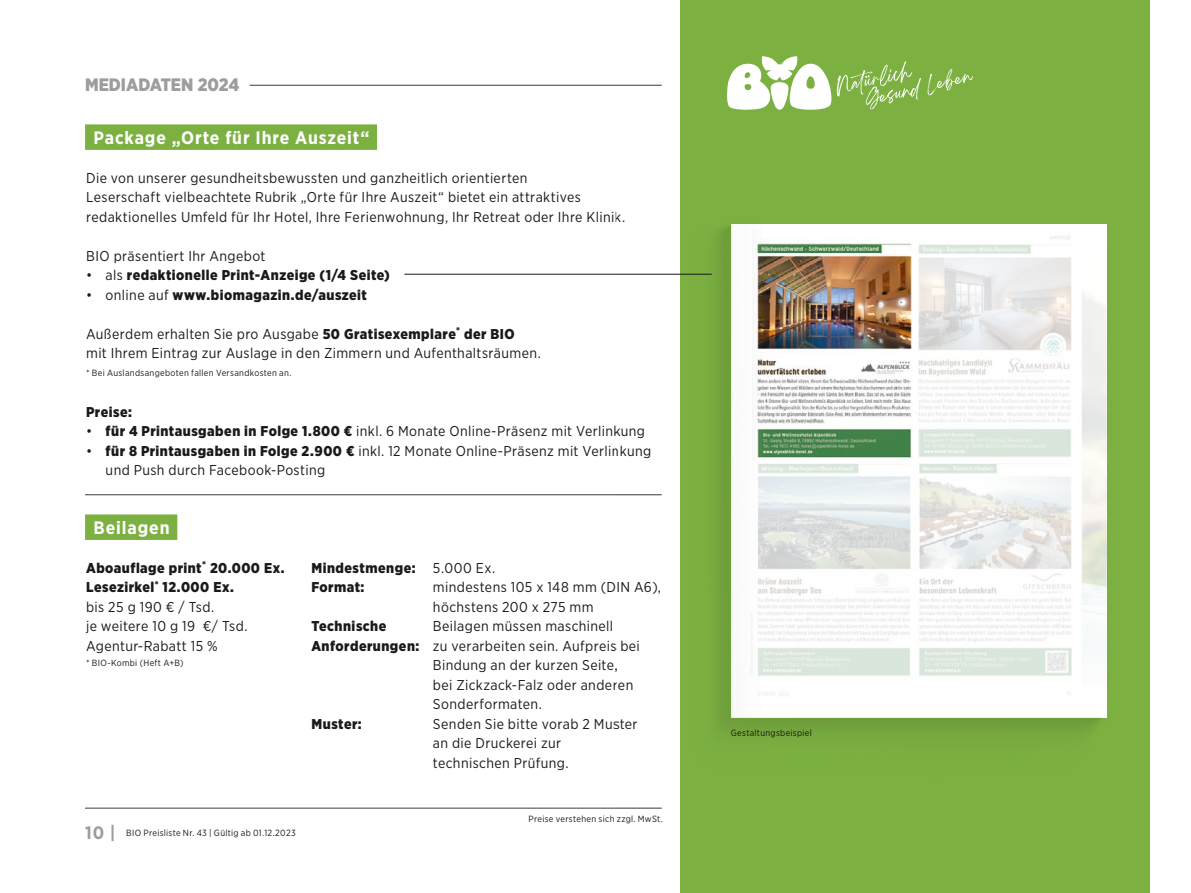
<style>
.page{position:relative;width:1191px;height:893px;background:#fff}
.page>*{position:absolute;margin:0;border:0;box-sizing:border-box;transform-origin:0 0}
.t1{font:700 18px "Gotham Narrow";letter-spacing:.05em;color:#fff}
.t2{font:900 18px "Gotham Narrow";color:#9c9d9d}
.t3{font:14.25px/19.5px "Gotham Narrow";letter-spacing:.03em;color:#1a1a18}
.t4{font:900 14.25px/19.5px "Gotham Narrow";letter-spacing:.035em;color:#1a1a18}
.t5{font:9px "Gotham Narrow";letter-spacing:.035em;color:#1a1a18}
.s1{font-weight:400}
.s2{font-weight:900}
.s3{font-weight:700;font-size:18px;color:#9c9d9d}
</style>
<div class="page">
<div style="left:680px;top:0;width:469px;height:893px;background:#7cb142"></div>
<div style="left:85px;top:124px;width:292px;height:26px;background:#7cb142"></div>
<div style="left:85px;top:514px;width:92px;height:26px;background:#7cb142"></div>
<hr style="left:85px;top:494px;width:576px;height:1px;background:#3b3b3a">
<svg style="left:927px;top:69px;width:46px;height:26px"></svg>
<svg style="left:727px;top:56px;width:194px;height:54px"></svg>
<hr style="left:249px;top:85px;width:413px;height:1px;background:#3b3b3a">
<hr style="left:85px;top:808px;width:576px;height:1px;background:#3b3b3a">
<hr style="left:404px;top:274px;width:307px;height:1px;background:#1a1a18">
<img style="left:616px;top:116px;width:534px;height:718px">
<img style="left:753px;top:230px;width:162px;height:230px">
<p class="t2" style="left:85px;top:72px;width:156px">MEDIADATEN 2024</p>
<p class="t1" style="left:94px;top:126px;width:277px">Package „Orte für Ihre Auszeit“</p>
<p class="t3" style="left:86px;top:167px;width:541px">Die von unserer gesundheitsbewussten und ganzheitlich orientierten<br>Leserschaft vielbeachtete Rubrik „Orte für Ihre Auszeit“ bietet ein attraktives redaktionelles Umfeld für Ihr Hotel, Ihre Ferienwohnung, Ihr Retreat oder Ihre Klinik.</p>
<p class="t3" style="left:86px;top:245px;width:181px">BIO präsentiert Ihr Angebot</p>
<p class="t4" style="left:86px;top:265px;width:305px"><span class="s1">• als</span> redaktionelle Print-Anzeige (1/4 Seite)</p>
<p class="t4" style="left:86px;top:285px;width:282px"><span class="s1">• online auf</span> www.biomagazin.de/auszeit</p>
<p class="t3" style="left:86px;top:323px;width:456px">Außerdem erhalten Sie pro Ausgabe <span class="s2">50 Gratisexemplare</span><sup>*</sup> <span class="s2">der BIO<br></span>mit Ihrem Eintrag zur Auslage in den Zimmern und Aufenthaltsräumen.</p>
<p class="t5" style="left:86px;top:367px;width:207px">* Bei Auslandsangeboten fallen Versandkosten an.</p>
<p class="t4" style="left:86px;top:402px;width:47px">Preise:</p>
<p class="t3" style="left:86px;top:421px;width:560px">• <span class="s2">für 4 Printausgaben in Folge 1.800 €</span> inkl. 6 Monate Online-Präsenz mit Verlinkung</p>
<p class="t3" style="left:106px;top:440px;width:547px;text-indent:-19px">• <span class="s2">für 8 Printausgaben in Folge 2.900 €</span> inkl. 12 Monate Online-Präsenz mit Verlinkung und Push durch Facebook-Posting</p>
<p class="t1" style="left:94px;top:516px;width:78px">Beilagen</p>
<p class="t3" style="left:86px;top:557px;width:200px"><span class="s2">Aboauflage print</span><sup>*</sup> <span class="s2">20.000 Ex.<br>Lesezirkel</span><sup>*</sup> <span class="s2">12.000 Ex.<br></span>bis 25 g 190 € / Tsd.<br>je weitere 10 g 19 €/ Tsd.<br>Agentur-Rabatt 15 %</p>
<p class="t5" style="left:86px;top:657px;width:99px">* BIO-Kombi (Heft A+B)</p>
<p class="t4" style="left:311px;top:558px;width:185px">Mindestmenge: <span class="s1">5.000 Ex.<br></span>Format:</p>
<p class="t3" style="left:433px;top:577px;width:230px">mindestens 105 x 148 mm (DIN A6), höchstens 200 x 275 mm</p>
<p class="t4" style="left:311px;top:616px;width:76px">Technische</p>
<p class="t3" style="left:433px;top:616px;width:182px">Beilagen müssen maschinell</p>
<p class="t3" style="left:311px;top:635px;width:330px"><span class="s2">Anforderungen:</span> zu verarbeiten sein. Aufpreis bei</p>
<p class="t3" style="left:433px;top:655px;width:186px">Bindung an der kurzen Seite,</p>
<p class="t3" style="left:433px;top:674px;width:202px">bei Zickzack-Falz oder anderen</p>
<p class="t3" style="left:433px;top:694px;width:110px">Sonderformaten.</p>
<p class="t4" style="left:311px;top:714px;width:52px">Muster:</p>
<p class="t3" style="left:433px;top:713px;width:206px">Senden Sie bitte vorab 2 Muster an die Druckerei zur technischen Prüfung.</p>
<p class="t5" style="left:730px;top:727px;width:83px">Gestaltungsbeispiel</p>
<p class="t5" style="left:85px;top:828px;width:212px"><span class="s3">10 |</span> BIO Preisliste Nr. 43 | Gültig ab 01.12.2023</p>
<p class="t5" style="left:528px;top:813px;width:136px">Preise verstehen sich zzgl. MwSt.</p>
</div>
